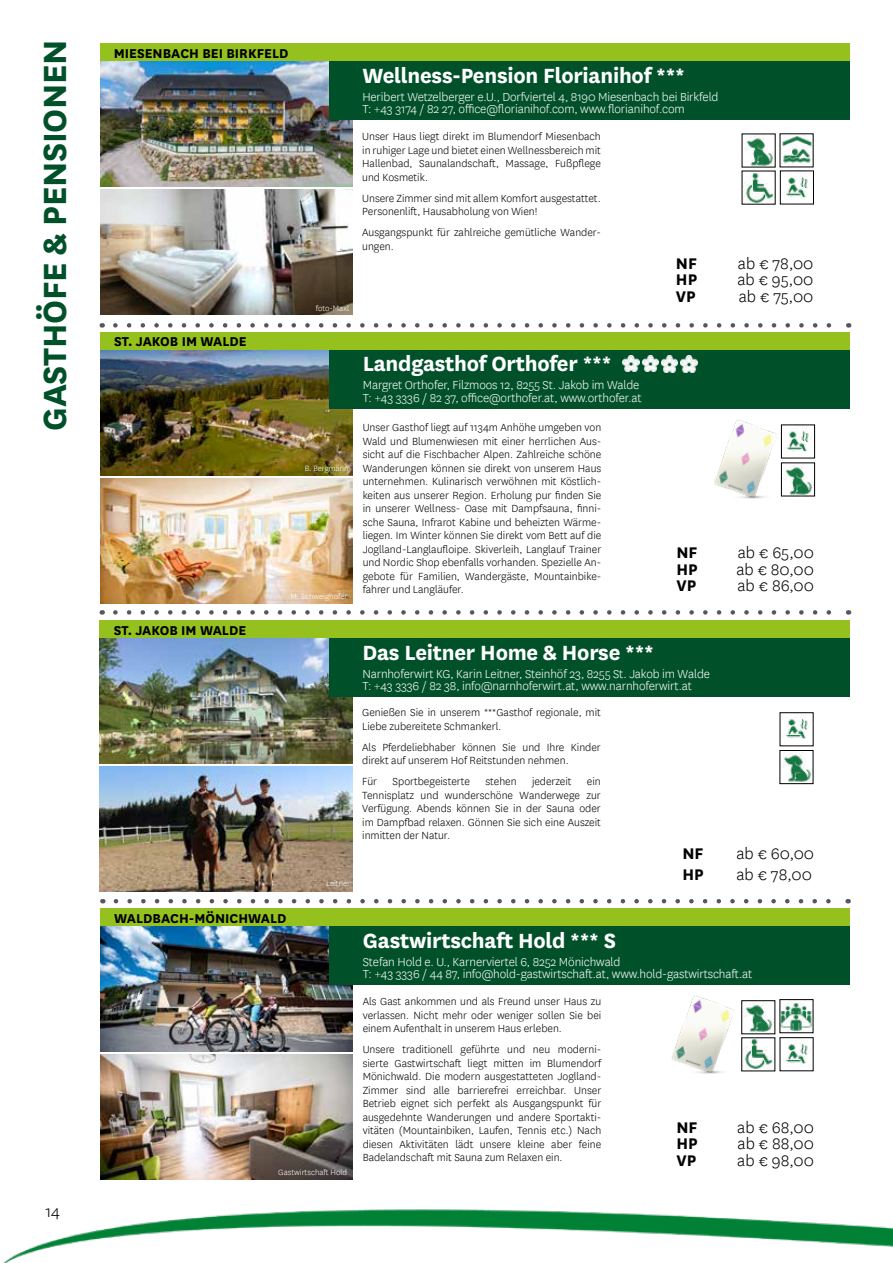
<style>
.page{position:relative;width:893px;height:1263px;background:#fff}
.page>*{position:absolute;margin:0;border:0;box-sizing:border-box;transform-origin:0 0}
.t1{font:700 37.5px "National";letter-spacing:-.01em;color:#00512a}
.t2{font:700 24px "National";letter-spacing:-.01em;color:#fff}
.t3{font:300 18px "National";color:#000}
.t4{font:700 18px "National";color:#000}
.t5{font:700 15px "National";color:#000}
.t6{font:300 13.5px/12.8px "National";letter-spacing:-.01em;color:#fff}
.t7{font:300 12px/13.5px "National";color:#000;text-align:justify}
.t8{font:300 9px "National";color:#fff}
</style>
<div class="page">
<img style="left:3px;top:1209px;width:890px;height:54px">
<svg style="left:115px;top:323px;width:717px;height:5px"></svg>
<svg style="left:115px;top:610px;width:716px;height:5px"></svg>
<svg style="left:116px;top:899px;width:715px;height:4px"></svg>
<img style="left:100px;top:61px;width:252px;height:126px">
<div style="left:329px;top:61px;width:521px;height:58px;background:#00512a"></div>
<img style="left:100px;top:190px;width:252px;height:125px">
<div style="left:100px;top:43px;width:750px;height:18px;background:#95c11f"></div>
<img style="left:744px;top:173px;width:29px;height:29px">
<img style="left:783px;top:176px;width:25px;height:22px">
<div style="left:780px;top:171px;width:34px;height:33px;border:1px solid #000"></div>
<img style="left:782px;top:136px;width:29px;height:28px">
<img style="left:744px;top:136px;width:29px;height:29px">
<img style="left:99px;top:638px;width:253px;height:126px">
<div style="left:329px;top:638px;width:521px;height:58px;background:#00512a"></div>
<img style="left:99px;top:767px;width:253px;height:125px">
<div style="left:99px;top:620px;width:751px;height:18px;background:#95c11f"></div>
<img style="left:782px;top:752px;width:29px;height:30px">
<div style="left:780px;top:750px;width:33px;height:34px;border:1px solid #000"></div>
<img style="left:783px;top:714px;width:25px;height:25px">
<img style="left:101px;top:926px;width:252px;height:125px">
<div style="left:329px;top:926px;width:521px;height:58px;background:#00512a"></div>
<img style="left:101px;top:1055px;width:252px;height:124px">
<div style="left:101px;top:908px;width:749px;height:18px;background:#95c11f"></div>
<img style="left:745px;top:1039px;width:28px;height:30px">
<img style="left:783px;top:1039px;width:25px;height:25px">
<img style="left:745px;top:1002px;width:28px;height:30px">
<div style="left:741px;top:1000px;width:34px;height:34px;border:1px solid #000"></div>
<img style="left:782px;top:1002px;width:29px;height:29px">
<img style="left:672px;top:996px;width:73px;height:78px">
<img style="left:101px;top:350px;width:252px;height:125px">
<div style="left:329px;top:350px;width:521px;height:58px;background:#00512a"></div>
<img style="left:101px;top:479px;width:252px;height:124px">
<div style="left:101px;top:332px;width:749px;height:18px;background:#95c11f"></div>
<img style="left:788px;top:430px;width:21px;height:22px">
<div style="left:781px;top:425px;width:34px;height:33px;border:1px solid #000"></div>
<img style="left:788px;top:465px;width:25px;height:29px">
<div style="left:781px;top:463px;width:34px;height:33px;border:1px solid #000"></div>
<img style="left:622px;top:355px;width:17px;height:17px">
<img style="left:642px;top:355px;width:17px;height:17px">
<img style="left:661px;top:356px;width:17px;height:16px">
<img style="left:681px;top:356px;width:16px;height:16px">
<img style="left:714px;top:420px;width:74px;height:79px">
<h1 class="t1" style="left:28px;top:430px;width:393px;rotate:-90deg">GASTHÖFE &amp; PENSIONEN</h1>
<h3 class="t3" style="left:45px;top:1200px;width:16px">14</h3>
<p class="t5" style="left:114px;top:42px;width:176px">MIESENBACH BEI BIRKFELD</p>
<p class="t5" style="left:114px;top:331px;width:134px">ST. JAKOB IM WALDE</p>
<p class="t8" style="left:292px;top:301px;width:58px">H. Schweighofer</p>
<p class="t8" style="left:316px;top:303px;width:35px">foto-Maxl</p>
<p class="t8" style="left:305px;top:463px;width:45px">B. Bergmann</p>
<p class="t5" style="left:114px;top:619px;width:134px">ST. JAKOB IM WALDE</p>
<p class="t8" style="left:290px;top:591px;width:58px">M. Schweighofer</p>
<p class="t8" style="left:295px;top:592px;width:55px">S. Luttenberger</p>
<p class="t8" style="left:326px;top:878px;width:26px">Leitner</p>
<p class="t5" style="left:114px;top:907px;width:174px">WALDBACH-MÖNICHWALD</p>
<p class="t8" style="left:278px;top:1167px;width:70px">Gastwirtschaft Hold</p>
<p class="t8" style="left:282px;top:1167px;width:69px">T. Hulfeld-Windisch</p>
<h2 class="t2" style="left:362px;top:58px;width:324px">Wellness-Pension Florianihof ***</h2>
<p class="t6" style="left:362px;top:90px;width:358px">Heribert Wetzelberger e.U., Dorfviertel 4, 8190 Miesenbach bei Birkfeld<br>T: +43 3174 / 82 27, office@florianihof.com, www.florianihof.com</p>
<p class="t7" style="left:362px;top:129px;width:240px">Unser Haus liegt direkt im Blumendorf Miesenbach in ruhiger Lage und bietet einen Wellnessbereich mit Hallenbad, Saunalandschaft, Massage, Fußpflege und Kosmetik.</p>
<p class="t7" style="left:362px;top:191px;width:240px">Unsere Zimmer sind mit allem Komfort ausgestattet.<br>Personenlift, Hausabholung von Wien!</p>
<p class="t7" style="left:362px;top:225px;width:240px">Ausgangspunkt für zahlreiche gemütliche Wander&shy;ungen.</p>
<h2 class="t2" style="left:363px;top:347px;width:250px">Landgasthof Orthofer ***</h2>
<p class="t6" style="left:363px;top:378px;width:280px">Margret Orthofer, Filzmoos 12, 8255 St. Jakob im Walde<br>T: +43 3336 / 82 37, office@orthofer.at, www.orthofer.at</p>
<p class="t7" style="left:363px;top:420px;width:240px">Unser Gasthof liegt auf 1134m Anhöhe umgeben von Wald und Blumenwiesen mit einer herrlichen Aus&shy;sicht auf die Fischbacher Alpen. Zahlreiche schöne Wanderungen können sie direkt von unserem Haus unternehmen. Kulinarisch verwöhnen mit Köstlich&shy;keiten aus unserer Region. Erholung pur finden Sie in unserer Wellness- Oase mit Dampfsauna, finni&shy;sche Sauna, Infrarot Kabine und beheizten Wärme&shy;liegen. Im Winter können Sie direkt vom Bett auf die Joglland-Langlaufloipe. Skiverleih, Langlauf Trainer und Nordic Shop ebenfalls vorhanden. Spezielle An&shy;gebote für Familien, Wandergäste, Mountainbike&shy;fahrer und Langläufer.</p>
<h3 class="t4" style="left:676px;top:250px;width:23px">NF</h3>
<h3 class="t3" style="left:738px;top:252px;width:77px">ab € 78,00</h3>
<h3 class="t4" style="left:676px;top:267px;width:23px">HP</h3>
<h3 class="t3" style="left:737px;top:268px;width:78px">ab € 95,00</h3>
<h3 class="t4" style="left:676px;top:283px;width:21px">VP</h3>
<h3 class="t3" style="left:739px;top:285px;width:76px">ab € 75,00</h3>
<h3 class="t4" style="left:676px;top:540px;width:23px">NF</h3>
<h3 class="t3" style="left:738px;top:542px;width:78px">ab € 65,00</h3>
<h3 class="t4" style="left:676px;top:557px;width:23px">HP</h3>
<h3 class="t3" style="left:736px;top:558px;width:79px">ab € 80,00</h3>
<h3 class="t4" style="left:676px;top:573px;width:21px">VP</h3>
<h3 class="t3" style="left:737px;top:575px;width:78px">ab € 86,00</h3>
<h2 class="t2" style="left:362px;top:635px;width:293px">Das Leitner Home &amp; Horse ***</h2>
<p class="t6" style="left:362px;top:667px;width:349px">Narnhoferwirt KG, Karin Leitner, Steinhöf 23, 8255 St. Jakob im Walde<br>T: +43 3336 / 82 38, info@narnhoferwirt.at, www.narnhoferwirt.at</p>
<p class="t7" style="left:362px;top:705px;width:240px">Genießen Sie in unserem ***Gasthof regionale, mit<br>Liebe zubereitete Schmankerl.</p>
<p class="t7" style="left:362px;top:740px;width:240px">Als Pferdeliebhaber können Sie und Ihre Kinder direkt auf unserem Hof Reitstunden nehmen.</p>
<p class="t7" style="left:362px;top:774px;width:17px">Für</p>
<p class="t7" style="left:393px;top:774px;width:79px">Sportbegeisterte</p>
<p class="t7" style="left:485px;top:774px;width:33px">stehen</p>
<p class="t7" style="left:532px;top:774px;width:41px">jederzeit</p>
<p class="t7" style="left:362px;top:774px;width:240px;text-indent:225px">ein Tennisplatz und wunderschöne Wanderwege zur Verfügung. Abends können Sie in der Sauna oder im Dampfbad relaxen. Gönnen Sie sich eine Auszeit inmitten der Natur.</p>
<h3 class="t4" style="left:682px;top:840px;width:23px">NF</h3>
<h3 class="t3" style="left:736px;top:842px;width:79px">ab € 60,00</h3>
<h3 class="t4" style="left:682px;top:862px;width:23px">HP</h3>
<h3 class="t3" style="left:736px;top:863px;width:77px">ab € 78,00</h3>
<h2 class="t2" style="left:363px;top:923px;width:255px">Gastwirtschaft Hold *** S</h2>
<p class="t6" style="left:363px;top:955px;width:391px">Stefan Hold e. U., Karnerviertel 6, 8252 Mönichwald<br>T: +43 3336 / 44 87, info@hold-gastwirtschaft.at, www.hold-gastwirtschaft.at</p>
<p class="t7" style="left:363px;top:994px;width:240px">Als Gast ankommen und als Freund unser Haus zu verlassen. Nicht mehr oder weniger sollen Sie bei einem Aufenthalt in unserem Haus erleben.</p>
<p class="t7" style="left:363px;top:1042px;width:240px">Unsere traditionell geführte und neu moderni&shy;sierte Gastwirtschaft liegt mitten im Blumendorf Mönichwald. Die modern ausgestatteten Joglland-Zimmer sind alle barrierefrei erreichbar. Unser Betrieb eignet sich perfekt als Ausgangspunkt für ausgedehnte Wanderungen und andere Sportakti&shy;vitäten (Mountainbiken, Laufen, Tennis etc.) Nach diesen Aktivitäten lädt unsere kleine aber feine Badelandschaft mit Sauna zum Relaxen ein.</p>
<h3 class="t4" style="left:676px;top:1114px;width:23px">NF</h3>
<h3 class="t3" style="left:737px;top:1116px;width:78px">ab € 68,00</h3>
<h3 class="t4" style="left:676px;top:1131px;width:23px">HP</h3>
<h3 class="t3" style="left:737px;top:1132px;width:78px">ab € 88,00</h3>
<h3 class="t4" style="left:676px;top:1147px;width:21px">VP</h3>
<h3 class="t3" style="left:737px;top:1149px;width:78px">ab € 98,00</h3>
</div>
